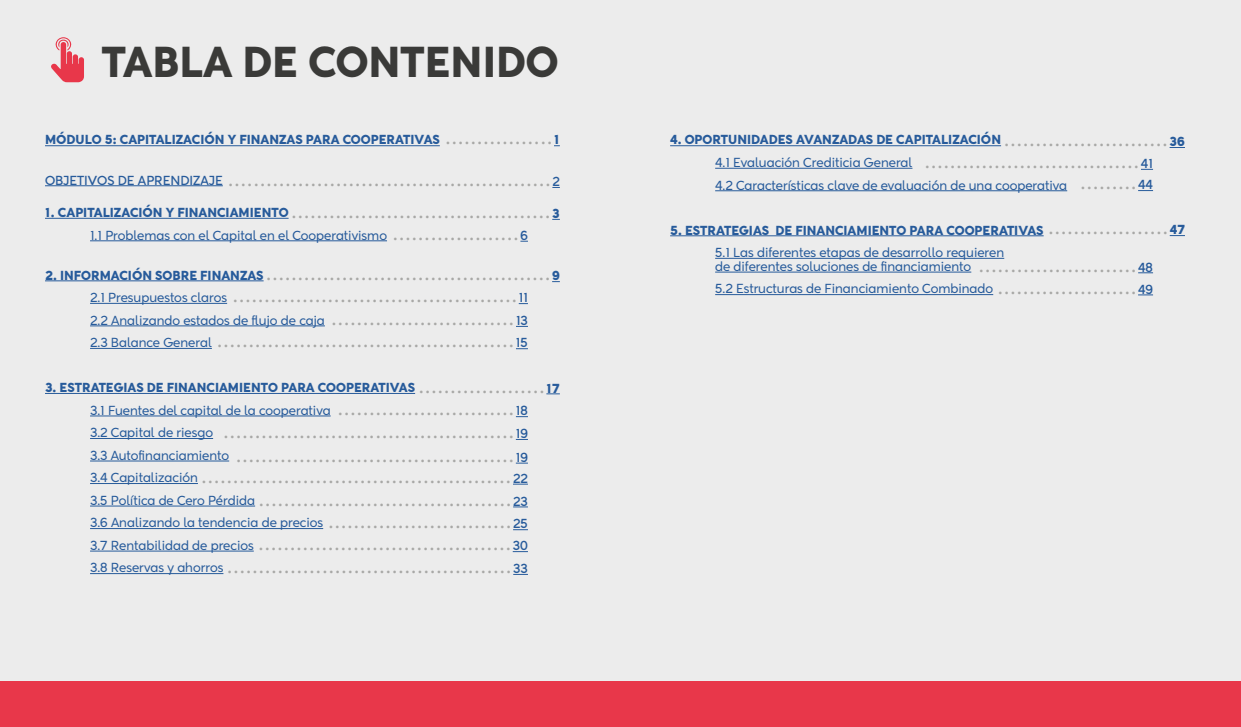
<style>
.page{position:relative;width:1241px;height:727px;background:#fff}
.page>*{position:absolute;margin:0;border:0;box-sizing:border-box;transform-origin:0 0}
.t1{font:900 41.25px "Kentledge";color:#3a3a38}
.t2{font:500 12.5px/22.6px "Kentledge";color:#275b9b}
.t3{font:900 12.5px/22.9px "Kentledge";color:#a8a8a6}
.t4{font:900 12.5px/22.5px "Kentledge";color:#275b9b}
.t5{font:700 12.5px "Kentledge";color:#275b9b}
.s1{font-weight:900}
.s2{font-weight:900;color:#a8a8a6}
.s3{font-weight:700}
.s4{font-weight:500;color:#275b9b}
.s5{font-weight:700;color:#275b9b}
.s6{color:#275b9b}
.s7{color:#a8a8a6}
.s8{font-weight:500}
</style>
<div class="page">
<div style="left:0;top:0;width:1240px;height:726px;background:#ececec"></div>
<div style="left:0;top:681px;width:1240px;height:45px;background:#e8374a"></div>
<hr style="left:45px;top:145px;width:395px;height:1px;background:#275b9b">
<hr style="left:45px;top:185px;width:178px;height:1px;background:#275b9b">
<hr style="left:45px;top:218px;width:243px;height:1px;background:#275b9b">
<hr style="left:90px;top:240px;width:297px;height:1px;background:#275b9b">
<hr style="left:45px;top:280px;width:218px;height:1px;background:#275b9b">
<hr style="left:90px;top:303px;width:137px;height:1px;background:#275b9b">
<hr style="left:90px;top:325px;width:235px;height:1px;background:#275b9b">
<hr style="left:90px;top:348px;width:122px;height:1px;background:#275b9b">
<hr style="left:45px;top:393px;width:370px;height:1px;background:#275b9b">
<hr style="left:90px;top:415px;width:240px;height:1px;background:#275b9b">
<hr style="left:90px;top:438px;width:123px;height:1px;background:#275b9b">
<hr style="left:90px;top:460px;width:139px;height:1px;background:#275b9b">
<hr style="left:90px;top:483px;width:108px;height:1px;background:#275b9b">
<hr style="left:90px;top:505px;width:165px;height:1px;background:#275b9b">
<hr style="left:90px;top:528px;width:233px;height:1px;background:#275b9b">
<hr style="left:90px;top:550px;width:164px;height:1px;background:#275b9b">
<hr style="left:90px;top:573px;width:133px;height:1px;background:#275b9b">
<hr style="left:670px;top:145px;width:330px;height:1px;background:#275b9b">
<hr style="left:715px;top:168px;width:197px;height:1px;background:#275b9b">
<hr style="left:715px;top:190px;width:352px;height:1px;background:#275b9b">
<hr style="left:670px;top:235px;width:373px;height:1px;background:#275b9b">
<hr style="left:715px;top:258px;width:289px;height:1px;background:#275b9b">
<hr style="left:715px;top:272px;width:256px;height:1px;background:#275b9b">
<hr style="left:715px;top:294px;width:278px;height:1px;background:#275b9b">
<svg style="left:1169px;top:235px;width:15px;height:1px"></svg>
<svg style="left:1169px;top:147px;width:15px;height:1px"></svg>
<svg style="left:546px;top:393px;width:13px;height:1px"></svg>
<svg style="left:1138px;top:272px;width:14px;height:1px"></svg>
<svg style="left:1138px;top:190px;width:14px;height:1px"></svg>
<svg style="left:1138px;top:294px;width:14px;height:1px"></svg>
<svg style="left:516px;top:439px;width:12px;height:1px"></svg>
<svg style="left:513px;top:506px;width:15px;height:1px"></svg>
<svg style="left:516px;top:416px;width:12px;height:1px"></svg>
<svg style="left:513px;top:483px;width:15px;height:1px"></svg>
<svg style="left:516px;top:326px;width:12px;height:1px"></svg>
<svg style="left:516px;top:348px;width:12px;height:1px"></svg>
<svg style="left:516px;top:462px;width:12px;height:1px"></svg>
<svg style="left:513px;top:529px;width:15px;height:1px"></svg>
<svg style="left:512px;top:551px;width:16px;height:1px"></svg>
<svg style="left:513px;top:574px;width:15px;height:1px"></svg>
<svg style="left:51px;top:37px;width:33px;height:45px"></svg>
<h1 class="t1" style="left:102px;top:34px;width:458px">TABLA DE CONTENIDO</h1>
<p class="t4" style="left:45px;top:128px;width:396px">MÓDULO 5: CAPITALIZACIÓN Y FINANZAS PARA COOPERATIVAS</p>
<p class="t5" style="left:45px;top:171px;width:179px">OBJETIVOS DE APRENDIZAJE</p>
<p class="t2" style="left:90px;top:203px;width:471px;line-height:21.4px;text-indent:-45px"><span class="s1">1. CAPITALIZACIÓN Y FINANCIAMIENTO</span><span class="s2">.........................................</span><span class="s1">3<br></span>1.1 Problemas con el Capital en el Cooperativismo</p>
<p class="t2" style="left:90px;top:265px;width:471px;line-height:22.2px;text-indent:-45px"><span class="s1">2. INFORMACIÓN SOBRE FINANZAS</span><span class="s2">.............................................</span><span class="s1">9<br></span>2.1 Presupuestos claros<br>2.2 Analizando estados de flujo de caja<br>2.3 Balance General</p>
<p class="t2" style="left:90px;top:377px;width:471px;text-indent:-45px"><span class="s1">3. ESTRATEGIAS DE FINANCIAMIENTO PARA COOPERATIVAS</span> <span class="s2">. . . . . . . . . . . . . . . . . . . .</span> <span class="s1">17<br></span>3.1 Fuentes del capital de la cooperativa<br>3.2 Capital de riesgo<br>3.3 Autofinanciamiento<br>3.4 Capitalización<span class="s2">.................................................</span><span class="s3">22<br></span>3.5 Política de Cero Pérdida<span class="s2">........................................</span><span class="s3">23</span></p>
<p class="t3" style="left:90px;top:510px;width:439px"><span class="s4">3.6 Analizando la tendencia de precios<br>3.7 Rentabilidad de precios</span> ........................................<span class="s5">30<br></span><span class="s4">3.8 Reservas y ahorros</span>.............................................<span class="s5">33</span></p>
<p class="t3" style="left:446px;top:128px;width:115px">.................<span class="s6">1</span></p>
<p class="t3" style="left:229px;top:170px;width:332px">...................................................<span class="s5">2</span></p>
<p class="t3" style="left:393px;top:223px;width:136px">....................<span class="s5">6</span></p>
<p class="t3" style="left:233px;top:286px;width:296px">.............................................<span class="s5">11</span></p>
<p class="t3" style="left:218px;top:309px;width:311px;line-height:22.2px;text-align:right">.............................<span class="s5">13 </span>...............................................<span class="s5">15</span></p>
<p class="t3" style="left:338px;top:399px;width:191px">............................<span class="s5">18</span></p>
<p class="t3" style="left:224px;top:421px;width:305px">..............................................<span class="s5">19</span></p>
<p class="t3" style="left:237px;top:445px;width:292px">............................................<span class="s5">19</span></p>
<p class="t3" style="left:329px;top:512px;width:200px">.............................<span class="s5">25</span></p>
<p class="t4" style="left:670px;top:128px;width:332px">4. OPORTUNIDADES AVANZADAS DE CAPITALIZACIÓN</p>
<p class="t2" style="left:715px;top:152px;width:353px">4.1 Evaluación Crediticia General<br>4.2 Características clave de evaluación de una cooperativa</p>
<p class="t4" style="left:715px;top:218px;width:471px;text-indent:-45px">5. ESTRATEGIAS DE FINANCIAMIENTO PARA COOPERATIVAS <span class="s7">. . . . . . . . . . . . . . . . . . .</span> 47<br><span class="s8">5.1 Las diferentes etapas de desarrollo requieren</span></p>
<p class="t2" style="left:715px;top:256px;width:439px">de diferentes soluciones de financiamiento<br>5.2 Estructuras de Financiamiento Combinado <span class="s2">. . . . . . . . . . . . . . . . . . . . . .</span> <span class="s3">49</span></p>
<p class="t3" style="left:1004px;top:130px;width:182px">..........................<span class="s6">36</span></p>
<p class="t3" style="left:925px;top:152px;width:229px">..................................<span class="s5">41</span></p>
<p class="t3" style="left:1080px;top:173px;width:73px">.........<span class="s5">44</span></p>
<p class="t3" style="left:979px;top:255px;width:175px">.........................<span class="s5">48</span></p>
</div>
